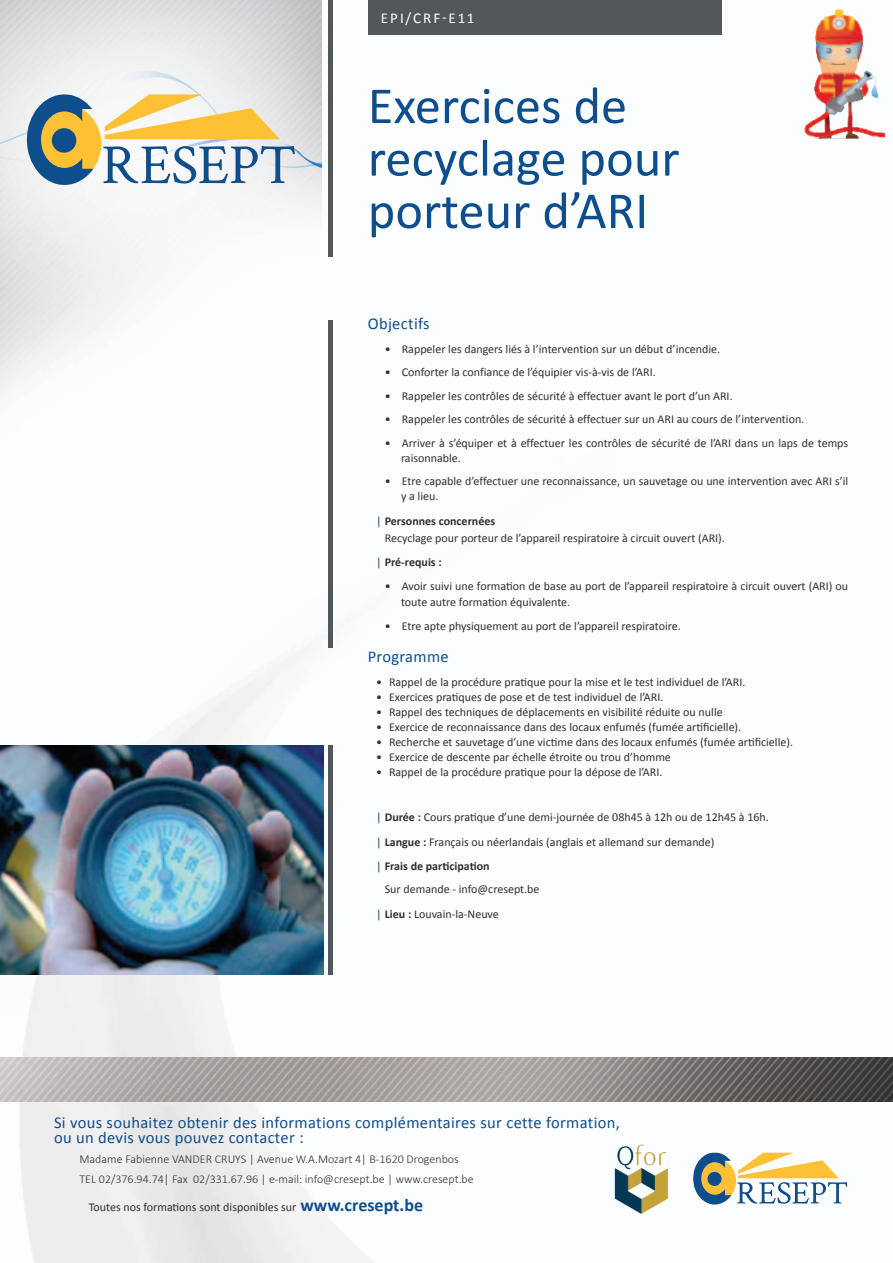
<style>
.page{position:relative;width:893px;height:1263px;background:#fff}
.page>*{position:absolute;margin:0;border:0;box-sizing:border-box;transform-origin:0 0}
.t1{font:52.5px/52.5px "Calibri";color:#0f4e8c}
.t2{font:16.5px/15px "Calibri";letter-spacing:.02em;color:#0f4e8c}
.t3{font:15px "Calibri";letter-spacing:.14em;color:#fff}
.t4{font:12px/15px "Calibri";color:#2f2f31}
.t5{font:300 12px/20px "Calibri";color:#2f2f31}
.t6{font:700 12px "Calibri";color:#2f2f31}
.s1{color:#0f4e8c}
.s2{font-weight:700}
.s3{font-weight:400;color:#0f4e8c}
.s4{font-weight:700;font-size:18px;color:#0f4e8c}
</style>
<div class="page">
<img style="left:0;top:0;width:893px;height:1263px">
<img style="left:0;top:1057px;width:893px;height:44px">
<hr style="left:328px;top:0;width:4px;height:256px;background:#52575b">
<div style="left:368px;top:0;width:354px;height:35px;background:#52575b"></div>
<hr style="left:328px;top:745px;width:4px;height:230px;background:#52575b">
<hr style="left:328px;top:320px;width:4px;height:327px;background:#52575b">
<img style="left:0;top:0;width:322px;height:437px">
<div style="left:696px;top:1158px;width:40px;height:45px;background:#fec135;border-radius:50%"></div>
<svg style="left:693px;top:1152px;width:38px;height:52px"></svg>
<svg style="left:737px;top:1152px;width:110px;height:52px"></svg>
<div style="left:32px;top:105px;width:69px;height:78px;background:#fec135;border-radius:50%"></div>
<svg style="left:103px;top:146px;width:192px;height:38px"></svg>
<svg style="left:27px;top:94px;width:66px;height:91px"></svg>
<svg style="left:105px;top:94px;width:175px;height:45px"></svg>
<img style="left:793px;top:0;width:92px;height:140px">
<img style="left:600px;top:1135px;width:79px;height:84px">
<img style="left:0;top:745px;width:323px;height:230px">
<p class="t3" style="left:381px;top:8px;width:95px">EPI/CRF-E11</p>
<h1 class="t1" style="left:368px;top:80px;width:313px">Exercices de recyclage pour porteur d’ARI</h1>
<h2 class="t2" style="left:368px;top:316px;width:63px">Objectifs</h2>
<p class="t4" style="left:385px;top:341px;width:337px">• Rappeler les dangers liés à l’intervention sur un début d’incendie.</p>
<p class="t4" style="left:385px;top:365px;width:272px">• Conforter la confiance de l’équipier vis-à-vis de l’ARI.</p>
<p class="t4" style="left:385px;top:388px;width:349px">• Rappeler les contrôles de sécurité à effectuer avant le port d’un ARI.</p>
<p class="t4" style="left:385px;top:412px;width:421px">• Rappeler les contrôles de sécurité à effectuer sur un ARI au cours de l’intervention.</p>
<p class="t4" style="left:401px;top:435px;width:449px;text-indent:-16px">• Arriver à s’équiper et à effectuer les contrôles de sécurité de l’ARI dans un laps de temps raisonnable.</p>
<p class="t4" style="left:401px;top:474px;width:449px;text-indent:-16px">• Etre capable d’effectuer une reconnaissance, un sauvetage ou une intervention avec ARI s’il y a lieu.</p>
<p class="t4" style="left:385px;top:512px;width:342px;line-height:16.8px;text-indent:-9px"><span class="s1">|</span> <span class="s2">Personnes concernées<br></span>Recyclage pour porteur de l’appareil respiratoire à circuit ouvert (ARI).</p>
<p class="t6" style="left:376px;top:554px;width:67px"><span class="s3">|</span> Pré-requis :</p>
<p class="t4" style="left:401px;top:578px;width:449px;line-height:15.8px;text-indent:-16px">• Avoir suivi une formation de base au port de l’appareil respiratoire à circuit ouvert (ARI) ou toute autre formation équivalente.</p>
<p class="t4" style="left:385px;top:619px;width:298px">• Etre apte physiquement au port de l’appareil respiratoire.</p>
<h2 class="t2" style="left:368px;top:649px;width:83px">Programme</h2>
<p class="t4" style="left:376px;top:674px;width:371px">• Rappel de la procédure pratique pour la mise et le test individuel de l’ARI.</p>
<p class="t4" style="left:376px;top:689px;width:289px">• Exercices pratiques de pose et de test individuel de l’ARI.</p>
<p class="t4" style="left:376px;top:704px;width:348px">• Rappel des techniques de déplacements en visibilité réduite ou nulle</p>
<p class="t4" style="left:376px;top:719px;width:367px">• Exercice de reconnaissance dans des locaux enfumés (fumée artificielle).</p>
<p class="t4" style="left:376px;top:734px;width:418px">• Recherche et sauvetage d’une victime dans des locaux enfumés (fumée artificielle).</p>
<p class="t4" style="left:376px;top:749px;width:296px">• Exercice de descente par échelle étroite ou trou d’homme</p>
<p class="t4" style="left:376px;top:764px;width:288px">• Rappel de la procédure pratique pour la dépose de l’ARI.</p>
<p class="t4" style="left:376px;top:810px;width:394px"><span class="s1">|</span> <span class="s2">Durée :</span> Cours pratique d’une demi-journée de 08h45 à 12h ou de 12h45 à 16h.</p>
<p class="t4" style="left:376px;top:834px;width:340px"><span class="s1">|</span> <span class="s2">Langue :</span> Français ou néerlandais (anglais et allemand sur demande)</p>
<p class="t6" style="left:376px;top:858px;width:115px"><span class="s3">|</span> Frais de participation</p>
<p class="t4" style="left:385px;top:882px;width:156px">Sur demande - info@cresept.be</p>
<p class="t4" style="left:376px;top:906px;width:124px"><span class="s1">|</span> <span class="s2">Lieu :</span> Louvain-la-Neuve</p>
<h2 class="t2" style="left:54px;top:1115px;width:567px">Si vous souhaitez obtenir des informations complémentaires sur cette formation, ou un devis vous pouvez contacter :</h2>
<p class="t5" style="left:80px;top:1149px;width:396px">Madame Fabienne VANDER CRUYS | Avenue W.A.Mozart 4| B-1620 Drogenbos<br>TEL 02/376.94.74| Fax 02/331.67.96 | e-mail: info@cresept.be | www.cresept.be</p>
<p class="t4" style="left:89px;top:1200px;width:336px">Toutes nos formations sont disponibles sur <span class="s4">www.cresept.be</span></p>
</div>
